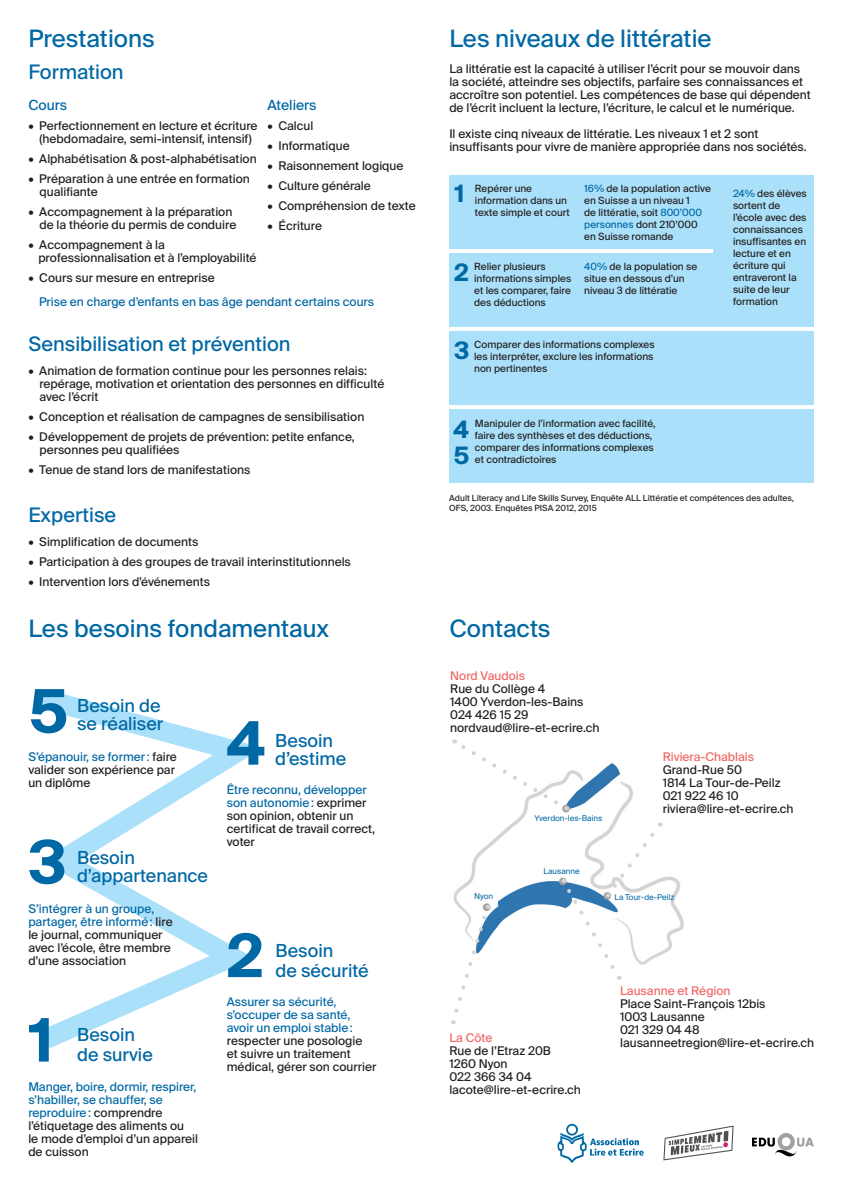
<style>
.page{position:relative;width:842px;height:1191px;background:#fff}
.page>*{position:absolute;margin:0;border:0;box-sizing:border-box;transform-origin:0 0}
.t1{font:700 60px "Suisse Intl";color:#0068a5}
.t2{font:24px "Suisse Intl";color:#0068a5}
.t3{font:700 24px/26px "Suisse Intl";color:#0068a5}
.t4{font:20px "Suisse Intl";color:#0068a5}
.t5{font:18px/18px "Suisse Intl";color:#0068a5}
.t6{font:14px "Suisse Intl";color:#0068a5}
.t7{font:12px/13px "Suisse Intl";color:#231f20}
.t8{font:12px/13px "Suisse Intl";color:#0068a5}
.t9{font:12px "Suisse Intl";color:#f16664}
.t10{font:10px/12px "Suisse Intl";color:#231f20}
.t11{font:8.5px/10px "Suisse Intl";color:#231f20}
.t12{font:8px "Suisse Intl";color:#0068a5}
.s1{color:#0068a5}
</style>
<div class="page">
<img style="left:453px;top:763px;width:231px;height:192px">
<div style="left:449px;top:175px;width:365px;height:74px;background:#aae0f9"></div>
<div style="left:449px;top:253px;width:365px;height:74px;background:#aae0f9"></div>
<div style="left:449px;top:331px;width:365px;height:74px;background:#aae0f9"></div>
<div style="left:449px;top:409px;width:365px;height:74px;background:#aae0f9"></div>
<div style="left:714px;top:221px;width:100px;height:74px;background:#aae0f9"></div>
<svg style="left:454px;top:739px;width:113px;height:71px"></svg>
<svg style="left:561px;top:822px;width:100px;height:157px"></svg>
<svg style="left:451px;top:905px;width:40px;height:119px"></svg>
<svg style="left:39px;top:689px;width:224px;height:360px"></svg>
<div style="left:542px;top:814px;width:46px;height:10px;background:#fff"></div>
<div style="left:530px;top:865px;width:59px;height:10px;background:#fff"></div>
<div style="left:466px;top:890px;width:30px;height:11px;background:#fff"></div>
<div style="left:615px;top:894px;width:47px;height:10px;background:#fff"></div>
<svg style="left:557px;top:1123px;width:87px;height:39px"></svg>
<img style="left:752px;top:1134px;width:62px;height:23px">
<svg style="left:663px;top:1125px;width:71px;height:35px"></svg>
<h2 class="t2" style="left:28px;top:24px;width:128px">Prestations</h2>
<h2 class="t2" style="left:449px;top:24px;width:264px">Les niveaux de littératie</h2>
<p class="t7" style="left:449px;top:62px;width:363px">La littératie est la capacité à utiliser l’écrit pour se mouvoir dans la société, atteindre ses objectifs, parfaire ses connaissances et accroître son potentiel. Les compétences de base qui dépendent de l’écrit incluent la lecture, l’écriture, le calcul et le numérique.</p>
<p class="t7" style="left:449px;top:127px;width:359px">Il existe cinq niveaux de littératie. Les niveaux 1 et 2 sont insuffisants pour vivre de manière appropriée dans nos sociétés.</p>
<h2 class="t3" style="left:455px;top:181px;width:11px">1</h2>
<h3 class="t4" style="left:28px;top:61px;width:97px">Formation</h3>
<p class="t6" style="left:28px;top:97px;width:40px">Cours</p>
<p class="t7" style="left:28px;top:119px;width:231px;text-align:center">• Perfectionnement en lecture et écriture (hebdomadaire, semi-intensif, intensif)</p>
<p class="t7" style="left:28px;top:152px;width:230px">• Alphabétisation &amp; post-alphabétisation</p>
<p class="t7" style="left:40px;top:172px;width:212px;text-indent:-11px">• Préparation à une entrée en formation qualifiante</p>
<p class="t7" style="left:40px;top:205px;width:198px;text-indent:-11px">• Accompagnement à la préparation de la théorie du permis de conduire</p>
<p class="t7" style="left:38px;top:238px;width:220px;text-indent:-10px">• Accompagnement à la professionnalisation et à l’employabilité</p>
<p class="t7" style="left:28px;top:271px;width:188px">• Cours sur mesure en entreprise</p>
<p class="t6" style="left:267px;top:97px;width:51px">Ateliers</p>
<p class="t7" style="left:267px;top:119px;width:47px">• Calcul</p>
<p class="t7" style="left:267px;top:139px;width:84px">• Informatique</p>
<p class="t7" style="left:267px;top:159px;width:138px">• Raisonnement logique</p>
<p class="t7" style="left:267px;top:179px;width:105px">• Culture générale</p>
<p class="t7" style="left:267px;top:199px;width:150px">• Compréhension de texte</p>
<p class="t7" style="left:267px;top:219px;width:56px">• Écriture</p>
<p class="t10" style="left:584px;top:183px;width:128px"><span class="s1">16%</span> de la population active en Suisse a un niveau 1<br>de littératie, soit <span class="s1">800’000 personnes</span> dont 210’000 en Suisse romande</p>
<p class="t10" style="left:584px;top:260px;width:114px"><span class="s1">40%</span> de la population se situe en dessous d’un niveau 3 de littératie</p>
<p class="t10" style="left:475px;top:183px;width:96px">Repérer une information dans un texte simple et court</p>
<p class="t10" style="left:733px;top:187px;width:75px"><span class="s1">24%</span> des élèves sortent de l’école avec des connaissances insuffisantes en lecture et en écriture qui entraveront la suite de leur formation</p>
<p class="t10" style="left:474px;top:260px;width:99px">Relier plusieurs informations simples et les comparer, faire des déductions</p>
<p class="t10" style="left:474px;top:339px;width:182px">Comparer des informations complexes les interpréter, exclure les informations non pertinentes</p>
<h2 class="t3" style="left:454px;top:259px;width:16px">2</h2>
<p class="t8" style="left:39px;top:296px;width:337px">Prise en charge d’enfants en bas âge pendant certains cours</p>
<h3 class="t4" style="left:28px;top:332px;width:264px">Sensibilisation et prévention</h3>
<h2 class="t3" style="left:454px;top:338px;width:17px">3</h2>
<p class="t7" style="left:39px;top:364px;width:346px;text-indent:-11px">• Animation de formation continue pour les personnes relais: repérage, motivation et orientation des personnes en difficulté avec l’écrit</p>
<p class="t7" style="left:28px;top:410px;width:337px">• Conception et réalisation de campagnes de sensibilisation</p>
<p class="t7" style="left:39px;top:430px;width:317px;text-indent:-11px">• Développement de projets de prévention: petite enfance, personnes peu qualifiées</p>
<p class="t7" style="left:28px;top:463px;width:224px">• Tenue de stand lors de manifestations</p>
<p class="t10" style="left:475px;top:417px;width:182px">Manipuler de l’information avec facilité, faire des synthèses et des déductions, comparer des informations complexes et contradictoires</p>
<h2 class="t3" style="left:454px;top:416px;width:18px">4<br>5</h2>
<h3 class="t4" style="left:28px;top:503px;width:89px">Expertise</h3>
<p class="t7" style="left:28px;top:535px;width:172px">• Simplification de documents</p>
<p class="t7" style="left:28px;top:555px;width:324px">• Participation à des groupes de travail interinstitutionnels</p>
<p class="t7" style="left:28px;top:575px;width:183px">• Intervention lors d’événements</p>
<p class="t11" style="left:449px;top:492px;width:346px">Adult Literacy and Life Skills Survey, Enquête ALL Littératie et compétences des adultes,<br>OFS, 2003. Enquêtes PISA 2012, 2015</p>
<h2 class="t2" style="left:28px;top:614px;width:302px">Les besoins fondamentaux</h2>
<h2 class="t2" style="left:449px;top:615px;width:103px">Contacts</h2>
<h1 class="t1" style="left:28px;top:677px;width:42px">5</h1>
<h3 class="t5" style="left:77px;top:697px;width:88px">Besoin de se réaliser</h3>
<p class="t7" style="left:28px;top:750px;width:150px"><span class="s1">S’épanouir, se former:</span> faire valider son expérience par un diplôme</p>
<h1 class="t1" style="left:28px;top:827px;width:40px">3</h1>
<h3 class="t5" style="left:77px;top:849px;width:133px">Besoin d’appartenance</h3>
<h1 class="t1" style="left:227px;top:709px;width:39px">4</h1>
<h3 class="t5" style="left:275px;top:731px;width:73px">Besoin d’estime</h3>
<p class="t7" style="left:227px;top:783px;width:150px"><span class="s1">Être reconnu, développer son autonomie:</span> exprimer son opinion, obtenir un certificat de travail correct, voter</p>
<p class="t9" style="left:450px;top:668px;width:76px">Nord Vaudois</p>
<p class="t7" style="left:450px;top:682px;width:151px">Rue du Collège 4<br>1400 Yverdon-les-Bains<br>024 426 15 29 nordvaud@lire-et-ecrire.ch</p>
<p class="t12" style="left:534px;top:813px;width:70px">Yverdon-les-Bains</p>
<p class="t12" style="left:544px;top:866px;width:38px">Lausanne</p>
<p class="t9" style="left:663px;top:749px;width:93px">Riviera-Chablais</p>
<p class="t7" style="left:663px;top:763px;width:132px">Grand-Rue 50<br>1814 La Tour-de-Peilz<br>021 922 46 10 riviera@lire-et-ecrire.ch</p>
<p class="t7" style="left:28px;top:902px;width:146px"><span class="s1">S’intégrer à un groupe, partager, être informé:</span> lire le journal, communiquer avec l’école, être membre d’une association</p>
<h1 class="t1" style="left:28px;top:1005px;width:26px">1</h1>
<h3 class="t5" style="left:77px;top:1025px;width:77px;line-height:20px">Besoin de survie</h3>
<p class="t7" style="left:28px;top:1080px;width:171px"><span class="s1">Manger, boire, dormir, respirer, s’habiller, se chauffer, se reproduire:</span> comprendre l’étiquetage des aliments ou<br>le mode d’emploi d’un appareil de cuisson</p>
<h1 class="t1" style="left:227px;top:921px;width:38px">2</h1>
<h3 class="t5" style="left:275px;top:940px;width:95px;line-height:20px">Besoin<br>de sécurité</h3>
<p class="t8" style="left:227px;top:995px;width:127px">Assurer sa sécurité, s’occuper de sa santé, avoir un emploi stable:</p>
<p class="t7" style="left:227px;top:1034px;width:151px">respecter une posologie<br>et suivre un traitement médical, gérer son courrier</p>
<p class="t12" style="left:474px;top:891px;width:21px">Nyon</p>
<p class="t12" style="left:614px;top:892px;width:61px">La Tour-de-Peilz</p>
<p class="t9" style="left:449px;top:1030px;width:45px">La Côte</p>
<p class="t7" style="left:449px;top:1044px;width:133px">Rue de l’Etraz 20B<br>1260 Nyon<br>022 366 34 04 lacote@lire-et-ecrire.ch</p>
<p class="t9" style="left:620px;top:983px;width:112px">Lausanne et Région</p>
<p class="t7" style="left:620px;top:996px;width:196px">Place Saint-François 12bis<br>1003 Lausanne<br>021 329 04 48 lausanneetregion@lire-et-ecrire.ch</p>
</div>
